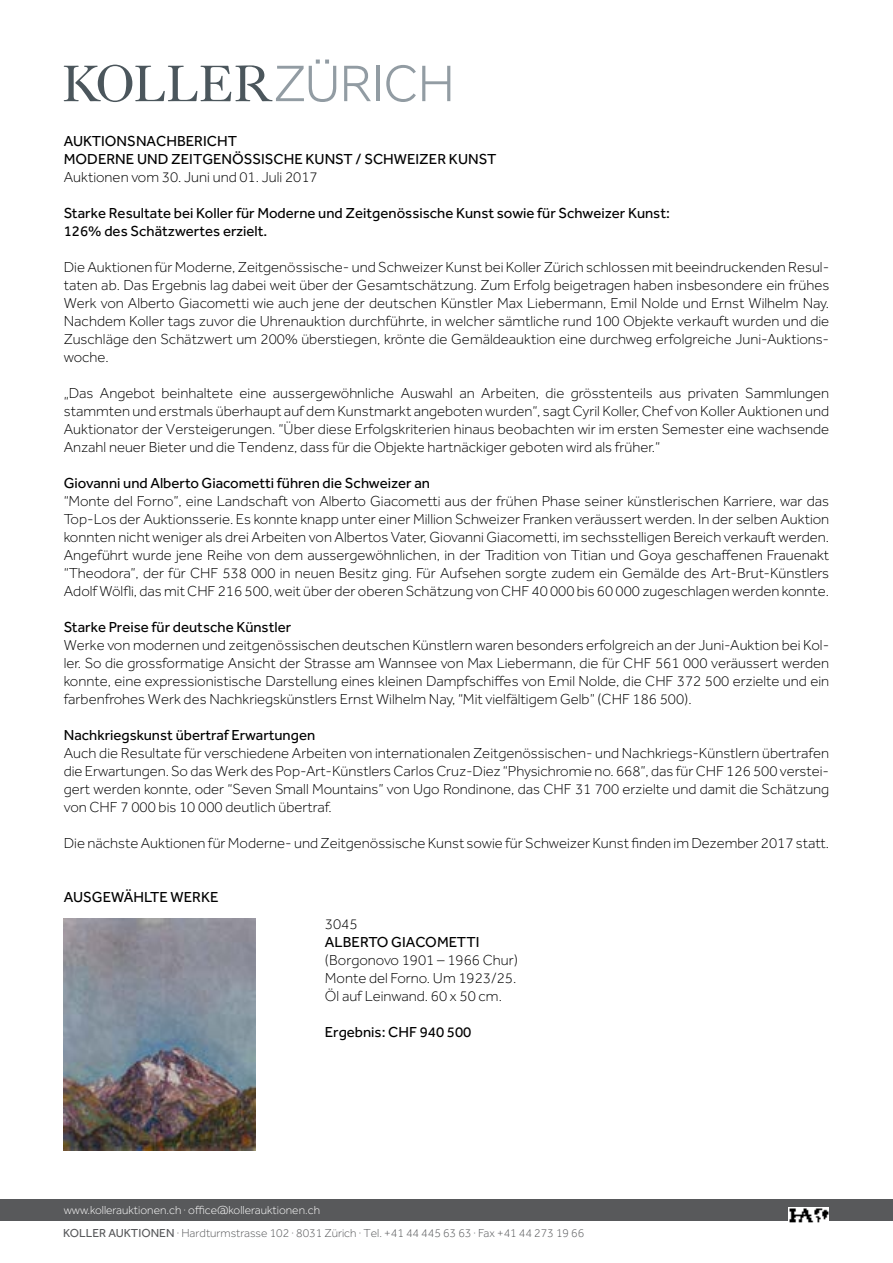
<style>
.page{position:relative;width:893px;height:1263px;background:#fff}
.page>*{position:absolute;margin:0;border:0;box-sizing:border-box;transform-origin:0 0}
.t1{font:300 15px/18px "Effra";color:#000;text-align:justify}
.t2{font:15px/18px "Effra";color:#000}
.t3{font:300 12px "Effra";color:#58595b}
.t4{font:300 12px "Effra";color:#fff}
.s1{font-weight:400}
</style>
<div class="page">
<svg style="left:64px;top:60px;width:272px;height:42px"></svg>
<svg style="left:344px;top:66px;width:27px;height:35px"></svg>
<hr style="left:376px;top:66px;width:4px;height:35px;background:#929ca3">
<svg style="left:386px;top:65px;width:30px;height:37px"></svg>
<svg style="left:422px;top:66px;width:28px;height:35px"></svg>
<div style="left:0;top:1199px;width:893px;height:22px;background:#58595b"></div>
<img style="left:789px;top:1208px;width:40px;height:15px">
<img style="left:63px;top:918px;width:193px;height:232px">
<p class="t2" style="left:64px;top:132px;width:434px">AUKTIONSNACHBERICHT<br>MODERNE UND ZEITGENÖSSISCHE KUNST / SCHWEIZER KUNST</p>
<p class="t1" style="left:64px;top:168px;width:255px">Auktionen vom 30. Juni und 01. Juli 2017</p>
<p class="t2" style="left:64px;top:204px;width:608px">Starke Resultate bei Koller für Moderne und Zeitgenössische Kunst sowie für Schweizer Kunst:<br>126% des Schätzwertes erzielt.</p>
<p class="t1" style="left:64px;top:258px;width:767px">Die Auktionen für Moderne, Zeitgenössische- und Schweizer Kunst bei Koller Zürich schlossen mit beeindruckenden Resul&shy;taten ab. Das Ergebnis lag dabei weit über der Gesamtschätzung. Zum Erfolg beigetragen haben insbesondere ein frühes Werk von Alberto Giacometti wie auch jene der deutschen Künstler Max Liebermann, Emil Nolde und Ernst Wilhelm Nay.<br>Nachdem Koller tags zuvor die Uhrenauktion durchführte, in welcher sämtliche rund 100 Objekte verkauft wurden und die Zuschläge den Schätzwert um 200% überstiegen, krönte die Gemäldeauktion eine durchweg erfolgreiche Juni-Auktions&shy;woche.</p>
<p class="t1" style="left:64px;top:384px;width:767px">„Das Angebot beinhaltete eine aussergewöhnliche Auswahl an Arbeiten, die grösstenteils aus privaten Sammlungen stammten und erstmals überhaupt auf dem Kunstmarkt angeboten wurden“, sagt Cyril Koller, Chef von Koller Auktionen und Auktionator der Versteigerungen. “Über diese Erfolgskriterien hinaus beobachten wir im ersten Semester eine wachsende Anzahl neuer Bieter und die Tendenz, dass für die Objekte hartnäckiger geboten wird als früher.“</p>
<p class="t2" style="left:64px;top:474px;width:368px">Giovanni und Alberto Giacometti führen die Schweizer an</p>
<p class="t1" style="left:64px;top:492px;width:767px">“Monte del Forno”, eine Landschaft von Alberto Giacometti aus der frühen Phase seiner künstlerischen Karriere, war das Top-Los der Auktionsserie. Es konnte knapp unter einer Million Schweizer Franken veräussert werden. In der selben Auktion konnten nicht weniger als drei Arbeiten von Albertos Vater, Giovanni Giacometti, im sechsstelligen Bereich verkauft werden.<br>Angeführt wurde jene Reihe von dem aussergewöhnlichen, in der Tradition von Titian und Goya geschaffenen Frauenakt “Theodora”, der für CHF 538 000 in neuen Besitz ging. Für Aufsehen sorgte zudem ein Gemälde des Art-Brut-Künstlers Adolf Wölfli, das mit CHF 216 500, weit über der oberen Schätzung von CHF 40 000 bis 60 000 zugeschlagen werden konnte.</p>
<p class="t2" style="left:64px;top:618px;width:229px">Starke Preise für deutsche Künstler</p>
<p class="t1" style="left:64px;top:636px;width:767px">Werke von modernen und zeitgenössischen deutschen Künstlern waren besonders erfolgreich an der Juni-Auktion bei Kol&shy;ler. So die grossformatige Ansicht der Strasse am Wannsee von Max Liebermann, die für CHF 561 000 veräussert werden konnte, eine expressionistische Darstellung eines kleinen Dampfschiffes von Emil Nolde, die CHF 372 500 erzielte und ein farbenfrohes Werk des Nachkriegskünstlers Ernst Wilhelm Nay, “Mit vielfältigem Gelb” (CHF 186 500).</p>
<p class="t2" style="left:64px;top:726px;width:253px">Nachkriegskunst übertraf Erwartungen</p>
<p class="t1" style="left:64px;top:744px;width:767px">Auch die Resultate für verschiedene Arbeiten von internationalen Zeitgenössischen- und Nachkriegs-Künstlern übertrafen die Erwartungen. So das Werk des Pop-Art-Künstlers Carlos Cruz-Diez “Physichromie no. 668”, das für CHF 126 500 verstei&shy;gert werden konnte, oder “Seven Small Mountains” von Ugo Rondinone, das CHF 31 700 erzielte und damit die Schätzung von CHF 7 000 bis 10 000 deutlich übertraf.</p>
<p class="t1" style="left:64px;top:834px;width:767px">Die nächste Auktionen für Moderne- und Zeitgenössische Kunst sowie für Schweizer Kunst finden im Dezember 2017 statt.</p>
<p class="t2" style="left:64px;top:888px;width:156px">AUSGEWÄHLTE WERKE</p>
<p class="t1" style="left:325px;top:914px;width:34px">3045</p>
<p class="t2" style="left:325px;top:932px;width:156px">ALBERTO GIACOMETTI</p>
<p class="t1" style="left:325px;top:950px;width:195px">(Borgonovo 1901 – 1966 Chur)<br>Monte del Forno. Um 1923/25.<br>Öl auf Leinwand. 60 x 50 cm.</p>
<p class="t2" style="left:325px;top:1022px;width:148px">Ergebnis: CHF 940 500</p>
<p class="t4" style="left:64px;top:1203px;width:258px">www.kollerauktionen.ch · office@kollerauktionen.ch</p>
<p class="t3" style="left:63px;top:1226px;width:523px"><span class="s1">KOLLER AUKTIONEN</span> · Hardturmstrasse 102 · 8031 Zürich · Tel. +41 44 445 63 63 · Fax +41 44 273 19 66</p>
</div>
